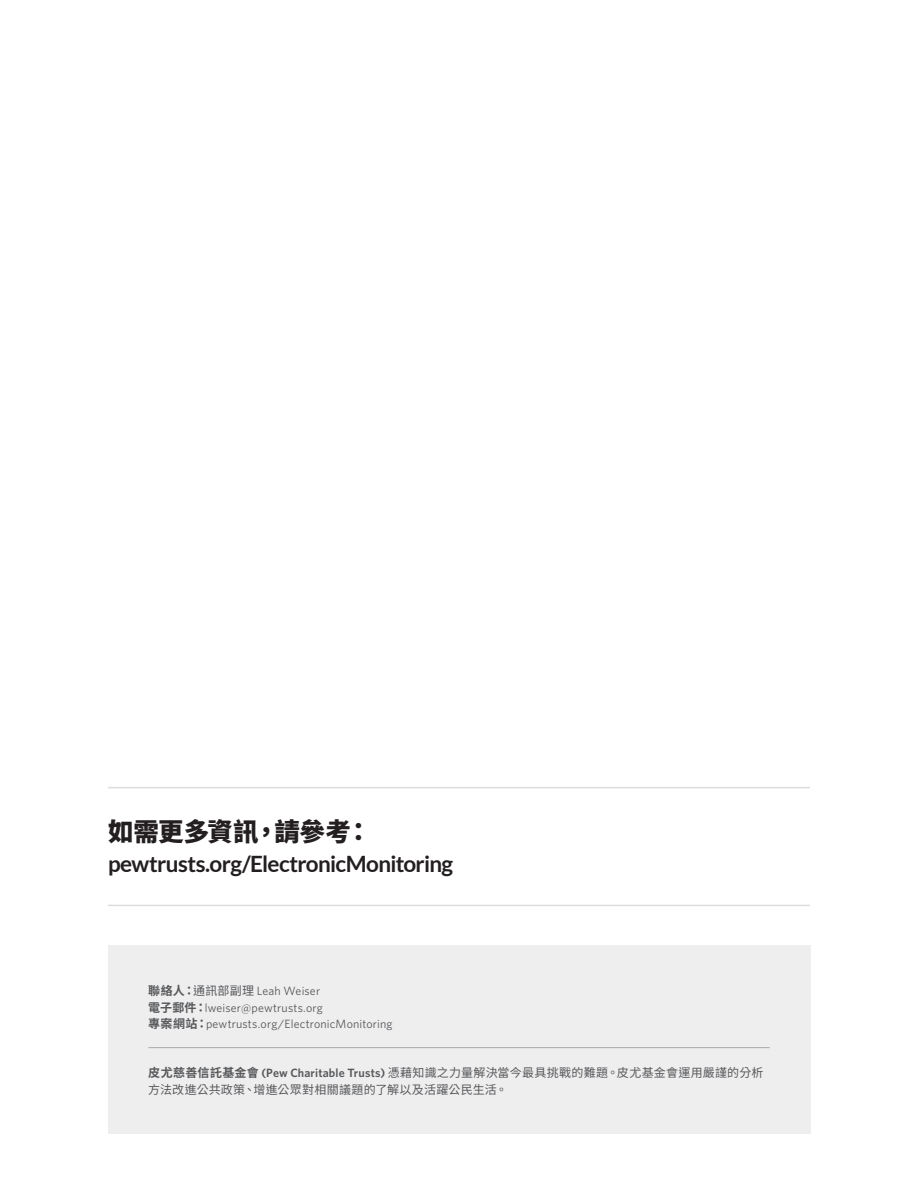
<style>
.page{position:relative;width:918px;height:1188px;background:#fff}
.page>*{position:absolute;margin:0;border:0;box-sizing:border-box;transform-origin:0 0}
.Auto_For_more_inform{font:900 25.5px "Noto Sans CJ Ktc";letter-spacing:-.005em;color:#231f20}
.Auto_URL{font:700 22.5px "Lato";letter-spacing:-.025em;color:#231f20}
.Auto_Boilerplate{font:12px/16.5px "Noto Sans CJ Ktc";letter-spacing:.02em;color:#57585a}
.Footer_text{font:12px/16.5px "Whitney";letter-spacing:.015em;color:#57585a}
.s1{font-family:"Noto Sans CJ Ktc";font-weight:700}
.s2{font-family:"Noto Sans CJ Ktc"}
.s3{font-weight:700}
.s4{font-family:"Whitney";font-weight:600}
</style>
<div class="page">
<hr style="left:108px;top:787px;width:702px;height:1px;background:#dcdddf">
<hr style="left:108px;top:905px;width:702px;height:1px;background:#dcdddf">
<div style="left:108px;top:945px;width:702px;height:189px;background:#eeeeef"></div>
<hr style="left:148px;top:1047px;width:622px;height:1px;background:#a8a9ad">
<p class="Auto_For_more_inform" style="left:108px;top:817px;width:265px">如需更多資訊，請參考：</p>
<p class="Auto_URL" style="left:108px;top:851px;width:347px">pewtrusts.org/ElectronicMonitoring</p>
<p class="Footer_text" style="left:148px;top:982px;width:246px"><span class="s1">聯絡人：</span><span class="s2">通訊部副理</span> Leah Weiser<br><span class="s1">電子郵件：</span>lweiser@pewtrusts.org<br><span class="s1">專案網站：</span>pewtrusts.org/ElectronicMonitoring</p>
<p class="Auto_Boilerplate" style="left:148px;top:1065px;width:617px"><span class="s3">皮尤慈善信託基金會</span> <span class="s4">(Pew Charitable Trusts)</span> 憑藉知識之力量解決當今最具挑戰的難題。皮尤基金會運用嚴謹的分析方法改進公共政策、增進公眾對相關議題的了解以及活躍公民生活。</p>
</div>
